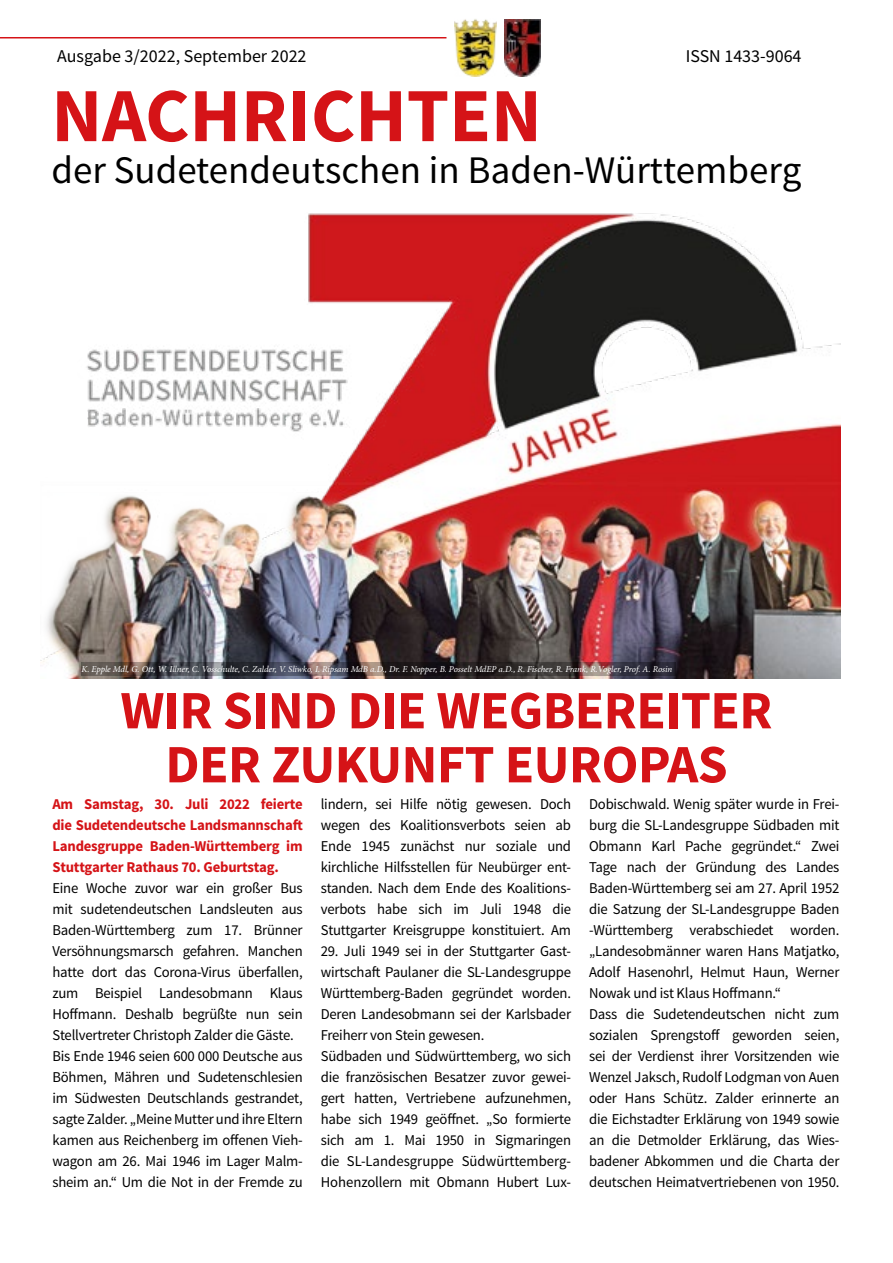
<style>
.page{position:relative;width:893px;height:1263px;background:#fff}
.page>*{position:absolute;margin:0;border:0;box-sizing:border-box;transform-origin:0 0}
.t1{font:700 76.5px "Source Sans Pro";color:#d51317}
.t2{font:700 54px/54px "Source Sans Pro";letter-spacing:-.01em;color:#d51317;text-align:center}
.t3{font:39px "Source Sans Pro";color:#000}
.t4{font:18px "Source Sans Pro";color:#000}
.t5{font:15px/21px "Source Sans Pro";letter-spacing:-.015em;color:#000}
.t6{font:700 15px/21px "Source Sans Pro";letter-spacing:-.015em;color:#d51317;text-align:justify}
.t7{font:italic 9px "Minion Pro";letter-spacing:-.005em;color:#fff}
</style>
<div class="page">
<img style="left:40px;top:213px;width:800px;height:465px">
<img style="left:454px;top:19px;width:42px;height:58px">
<img style="left:504px;top:20px;width:37px;height:56px">
<hr style="left:0;top:37px;width:446px;height:1px;background:#d51317">
<svg style="left:81px;top:662px;width:595px;height:14px;background:#433c3f"></svg>
<p class="t4" style="left:57px;top:45px;width:251px">Ausgabe 3/2022, September 2022</p>
<p class="t4" style="left:686px;top:45px;width:117px">ISSN 1433-9064</p>
<h1 class="t1" style="left:51px;top:67px;width:492px">NACHRICHTEN</h1>
<h3 class="t3" style="left:51px;top:146px;width:751px">der Sudetendeutschen in Baden-Württemberg</h3>
<p class="t7" style="left:81px;top:663px;width:592px">K. Epple Mdl, G. Ott, W. Illner, C. Vosschulte, C. Zalder, V. Sliwko, I. Ripsam MdB a.D., Dr. F. Nopper, B. Posselt MdEP a.D., R. Fischer, R. Frank, R.Vogler, Prof. A. Rosin</p>
<h2 class="t2" style="left:120px;top:685px;width:653px">WIR SIND DIE WEGBEREITER<br>DER ZUKUNFT EUROPAS</h2>
<p class="t6" style="left:52px;top:794px;width:252px">Am Samstag, 30. Juli 2022 feierte die Sudetendeutsche Landsmannschaft Landesgruppe Baden-Württemberg im Stuttgarter Rathaus 70. Geburtstag.</p>
<p class="t5" style="left:52px;top:877px;width:252px">Eine Woche zuvor war ein großer Bus mit sudetendeutschen Landsleuten aus Baden-Württemberg zum 17. Brünner Versöhnungsmarsch gefahren. Manchen hatte dort das Corona-Virus überfallen, zum Beispiel Landesobmann Klaus Hoffmann. Deshalb begrüßte nun sein Stellvertreter Christoph Zalder die Gäste.<br>Bis Ende 1946 seien 600 000 Deutsche aus Böhmen, Mähren und Sudetenschlesien im Südwesten Deutschlands gestrandet, sagte Zalder. „Meine Mutter und ihre Eltern kamen aus Reichenberg im offenen Vieh&shy;wagon am 26. Mai 1946 im Lager Malm&shy;sheim an.“ Um die Not in der Fremde zu</p>
<p class="t5" style="left:321px;top:793px;width:252px;text-align:justify">lindern, sei Hilfe nötig gewesen. Doch wegen des Koalitionsverbots seien ab Ende 1945 zunächst nur soziale und kirchliche Hilfsstellen für Neubürger ent&shy;standen. Nach dem Ende des Koalitions&shy;verbots habe sich im Juli 1948 die Stuttgarter Kreisgruppe konstituiert. Am</p>
<p class="t5" style="left:321px;top:940px;width:252px">29. Juli 1949 sei in der Stuttgarter Gast&shy;wirtschaft Paulaner die SL-Landesgruppe Württemberg-Baden gegründet worden.<br>Deren Landesobmann sei der Karlsbader Freiherr von Stein gewesen.<br>Südbaden und Südwürttemberg, wo sich die französischen Besatzer zuvor gewei&shy;gert hatten, Vertriebene aufzunehmen, habe sich 1949 geöffnet. „So formierte sich am 1. Mai 1950 in Sigmaringen die SL-Landesgruppe Südwürttemberg-Hohenzollern mit Obmann Hubert Lux-</p>
<p class="t5" style="left:589px;top:793px;width:252px">Dobischwald. Wenig später wurde in Frei&shy;burg die SL-Landesgruppe Südbaden mit Obmann Karl Pache gegründet.“ Zwei Tage nach der Gründung des Landes Baden-Württemberg sei am 27. April 1952 die Satzung der SL-Landesgruppe Baden -Württemberg verabschiedet worden. „Landesobmänner waren Hans Matjatko, Adolf Hasenohrl, Helmut Haun, Werner Nowak und ist Klaus Hoffmann.“<br>Dass die Sudetendeutschen nicht zum sozialen Sprengstoff geworden seien, sei der Verdienst ihrer Vorsitzenden wie Wenzel Jaksch, Rudolf Lodgman von Auen oder Hans Schütz. Zalder erinnerte an die Eichstadter Erklärung von 1949 sowie an die Detmolder Erklärung, das Wies&shy;badener Abkommen und die Charta der deutschen Heimatvertriebenen von 1950.</p>
</div>
